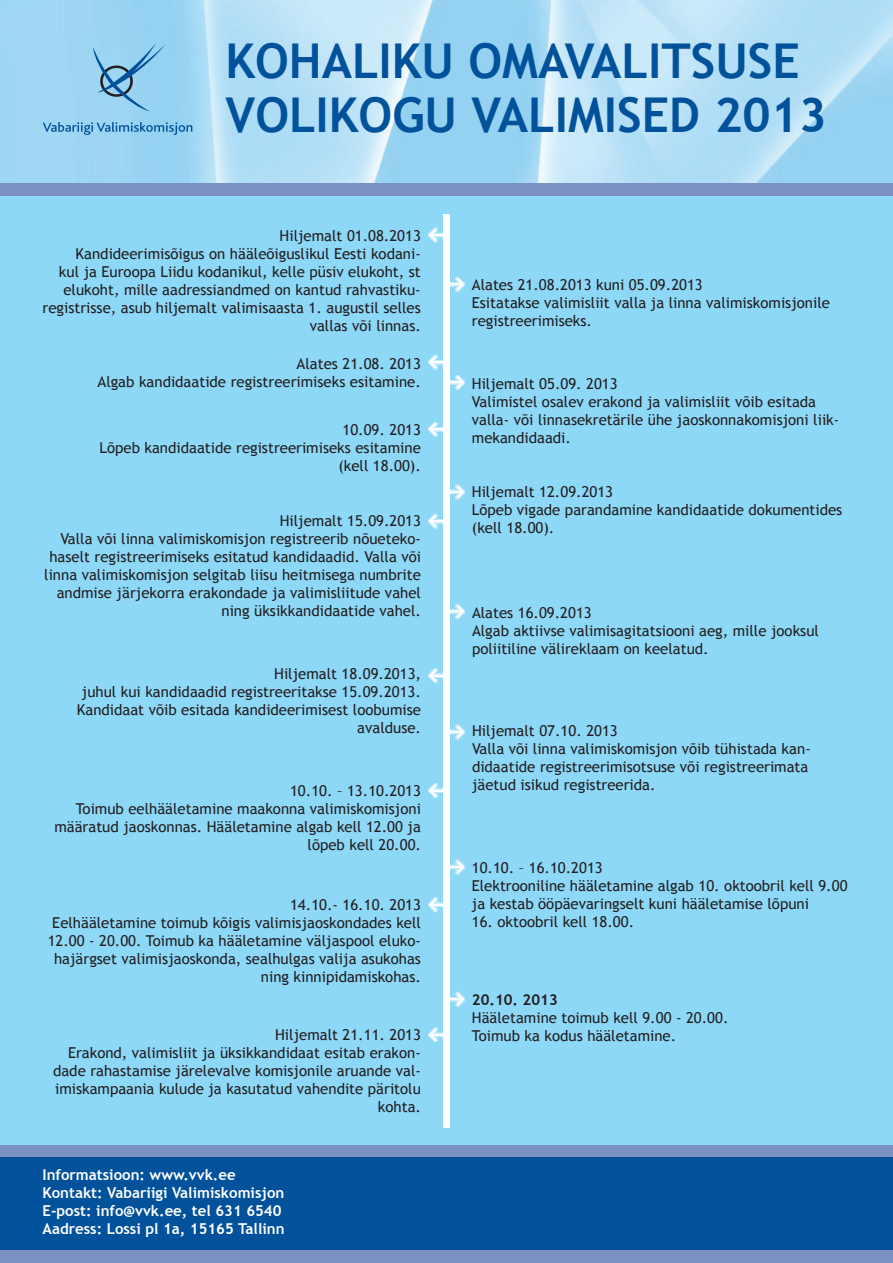
<style>
.page{position:relative;width:893px;height:1263px;background:#8dd7f7}
.page>*{position:absolute;margin:0;border:0;box-sizing:border-box;transform-origin:0 0}
.t1{font:700 48px/54px "Trebuchet MS";color:#01529b}
.t2{font:15px/18px "Trebuchet MS";color:#231f20;text-align:right}
.t3{font:700 15px/18px "Trebuchet MS";color:#fff}
.t4{font:700 15px "Trebuchet MS";color:#231f20}
</style>
<div class="page">
<img style="left:0;top:0;width:893px;height:183px">
<div style="left:443px;top:215px;width:7px;height:913px;background:#fff"></div>
<div style="left:0;top:183px;width:893px;height:13px;background:#7b91c4"></div>
<svg style="left:43px;top:122px;width:149px;height:13px"></svg>
<svg style="left:93px;top:43px;width:72px;height:68px"></svg>
<div style="left:0;top:1250px;width:893px;height:13px;background:#7b91c4"></div>
<div style="left:0;top:1145px;width:893px;height:12px;background:#7b91c4"></div>
<div style="left:0;top:1158px;width:893px;height:92px;background:#01529b"></div>
<svg style="left:428px;top:227px;width:15px;height:16px"></svg>
<svg style="left:450px;top:277px;width:15px;height:15px"></svg>
<svg style="left:428px;top:355px;width:37px;height:35px"></svg>
<svg style="left:428px;top:422px;width:15px;height:15px"></svg>
<svg style="left:450px;top:484px;width:15px;height:15px"></svg>
<svg style="left:428px;top:514px;width:15px;height:15px"></svg>
<svg style="left:450px;top:604px;width:15px;height:15px"></svg>
<svg style="left:428px;top:668px;width:15px;height:15px"></svg>
<svg style="left:450px;top:724px;width:15px;height:15px"></svg>
<svg style="left:428px;top:783px;width:15px;height:15px"></svg>
<svg style="left:450px;top:860px;width:15px;height:15px"></svg>
<svg style="left:428px;top:897px;width:15px;height:15px"></svg>
<svg style="left:450px;top:992px;width:15px;height:15px"></svg>
<svg style="left:428px;top:1027px;width:15px;height:15px"></svg>
<h1 class="t1" style="left:225px;top:34px;width:603px">KOHALIKU OMAVALITSUSE<br>VOLIKOGU VALIMISED 2013</h1>
<p class="t2" style="left:43px;top:227px;width:380px">Hiljemalt 01.08.2013<br>Kandideerimisõigus on hääleõiguslikul Eesti kodani-<br>kul ja Euroopa Liidu kodanikul, kelle püsiv elukoht, st elukoht, mille aadressiandmed on kantud rahvastiku&shy;registrisse, asub hiljemalt valimisaasta 1. augustil selles vallas või linnas.</p>
<p class="t2" style="left:97px;top:355px;width:325px">Alates 21.08. 2013<br>Algab kandidaatide registreerimiseks esitamine.</p>
<p class="t2" style="left:99px;top:421px;width:323px">10.09. 2013<br>Lõpeb kandidaatide registreerimiseks esitamine (kell 18.00).</p>
<p class="t2" style="left:44px;top:511px;width:378px">Hiljemalt 15.09.2013<br>Valla või linna valimiskomisjon registreerib nõueteko&shy;haselt registreerimiseks esitatud kandidaadid. Valla või linna valimiskomisjon selgitab liisu heitmisega numbrite andmise järjekorra erakondade ja valimisliitude vahel ning üksikkandidaatide vahel.</p>
<p class="t2" style="left:77px;top:665px;width:346px">Hiljemalt 18.09.2013,<br>juhul kui kandidaadid registreeritakse 15.09.2013.<br>Kandidaat võib esitada kandideerimisest loobumise avalduse.</p>
<p class="t2" style="left:54px;top:782px;width:368px">10.10. – 13.10.2013<br>Toimub eelhääletamine maakonna valimiskomisjoni määratud jaoskonnas. Hääletamine algab kell 12.00 ja lõpeb kell 20.00.</p>
<p class="t2" style="left:48px;top:895px;width:375px">14.10.- 16.10. 2013<br>Eelhääletamine toimub kõigis valimisjaoskondades kell 12.00 - 20.00. Toimub ka hääletamine väljaspool eluko&shy;hajärgset valimisjaoskonda, sealhulgas valija asukohas ning kinnipidamiskohas.</p>
<p class="t2" style="left:472px;top:276px;width:360px;text-align:left">Alates 21.08.2013 kuni 05.09.2013<br>Esitatakse valimisliit valla ja linna valimiskomisjonile registreerimiseks.</p>
<p class="t2" style="left:472px;top:375px;width:369px;text-align:left">Hiljemalt 05.09. 2013<br>Valimistel osalev erakond ja valimisliit võib esitada valla- või linnasekretärile ühe jaoskonnakomisjoni liik&shy;mekandidaadi.</p>
<p class="t2" style="left:472px;top:483px;width:372px;text-align:left">Hiljemalt 12.09.2013<br>Lõpeb vigade parandamine kandidaatide dokumentides (kell 18.00).</p>
<p class="t2" style="left:472px;top:604px;width:348px;text-align:left">Alates 16.09.2013<br>Algab aktiivse valimisagitatsiooni aeg, mille jooksul poliitiline välireklaam on keelatud.</p>
<p class="t2" style="left:472px;top:722px;width:340px;text-align:left">Hiljemalt 07.10. 2013<br>Valla või linna valimiskomisjon võib tühistada kan&shy;didaatide registreerimisotsuse või registreerimata jäetud isikud registreerida.</p>
<p class="t2" style="left:472px;top:859px;width:377px;text-align:left">10.10. – 16.10.2013<br>Elektrooniline hääletamine algab 10. oktoobril kell 9.00 ja kestab ööpäevaringselt kuni hääletamise lõpuni</p>
<p class="t2" style="left:472px;top:913px;width:164px">16. oktoobril kell 18.00.</p>
<p class="t4" style="left:472px;top:990px;width:87px">20.10. 2013</p>
<p class="t2" style="left:472px;top:1009px;width:258px">Hääletamine toimub kell 9.00 - 20.00.</p>
<p class="t2" style="left:275px;top:1026px;width:147px">Hiljemalt 21.11. 2013</p>
<p class="t2" style="left:472px;top:1027px;width:206px">Toimub ka kodus hääletamine.</p>
<p class="t2" style="left:53px;top:1044px;width:369px">Erakond, valimisliit ja üksikkandidaat esitab erakon&shy;dade rahastamise järelevalve komisjonile aruande val&shy;imiskampaania kulude ja kasutatud vahendite päritolu kohta.</p>
<p class="t3" style="left:43px;top:1166px;width:244px">Informatsioon: www.vvk.ee Kontakt: Vabariigi Valimiskomisjon E-post: info@vvk.ee, tel 631 6540<br>Aadress: Lossi pl 1a, 15165 Tallinn</p>
</div>
